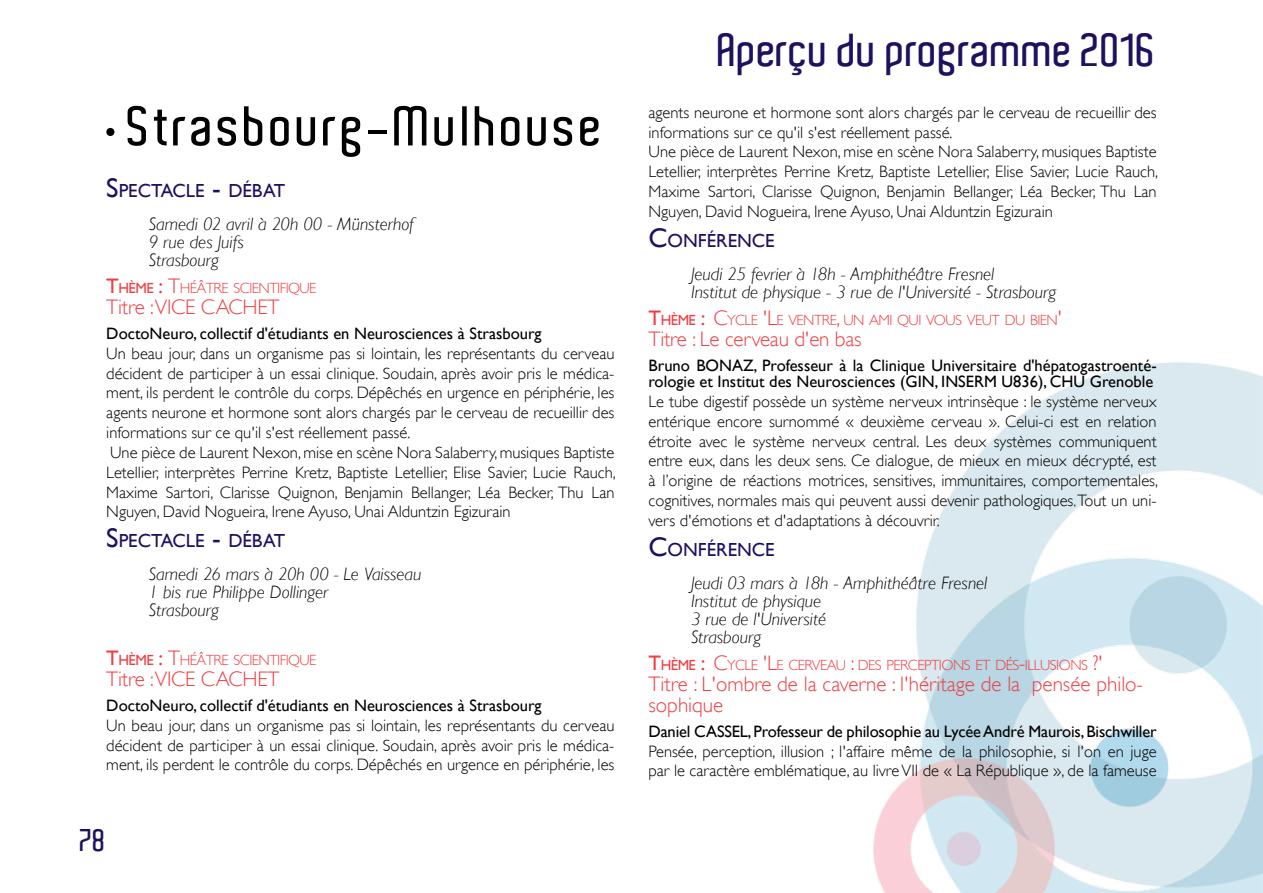
<style>
.page{position:relative;width:1263px;height:893px;background:#fff}
.page>*{position:absolute;margin:0;border:0;box-sizing:border-box;transform-origin:0 0}
.t1{font:600 54px "Aldo";letter-spacing:.05em;color:#000}
.t2{font:600 45px "Aldo";color:#1d1160}
.t3{font:600 30px "Aldo";color:#1d1160}
.t4{font:300 21px/21px "Gill Sans";color:#ef3e42}
.t5{font:18.9px "Gill Sans";color:#1d1160}
.t6{font:italic 300 18px/18px "Gill Sans";color:#000}
.t7{font:300 16.5px/19.8px "Gill Sans";color:#000}
.t8{font:16.5px/16.5px "Gill Sans";color:#000}
.t9{font:300 14.7px "Gill Sans";letter-spacing:-.035em;color:#ef3e42}
.s1{font-size:27px}
.s2{font-weight:400;font-size:21px}
.s3{font-weight:400}
.s4{font-size:21px}
</style>
<div class="page">
<img style="left:873px;top:362px;width:390px;height:531px">
<h1 class="t1" style="left:106px;top:96px;width:498px">•Strasbourg-Mulhouse</h1>
<p class="t5" style="left:106px;top:180px;width:180px"><span class="s1">S</span>PECTACLE <span class="s1">-</span> DÉBAT</p>
<p class="t6" style="left:149px;top:215px;width:266px">Samedi 02 avril à 20h 00 - Münsterhof<br>9 rue des Juifs<br>Strasbourg</p>
<p class="t9" style="left:106px;top:280px;width:212px"><span class="s2">T</span><span class="s3">HÈME</span> <span class="s2">:</span> <span class="s4">T</span>HÉÂTRE SCIENTIFIQUE</p>
<p class="t4" style="left:106px;top:296px;width:175px">Titre :VICE CACHET</p>
<p class="t8" style="left:106px;top:325px;width:437px">DoctoNeuro, collectif d'étudiants en Neurosciences à Strasbourg</p>
<p class="t7" style="left:106px;top:343px;width:511px">Un beau jour, dans un organisme pas si lointain, les représentants du cerveau décident de participer à un essai clinique. Soudain, après avoir pris le médica&shy;ment, ils perdent le contrôle du corps. Dépêchés en urgence en périphérie, les agents neurone et hormone sont alors chargés par le cerveau de recueillir des informations sur ce qu'il s'est réellement passé.<br>Une pièce de Laurent Nexon, mise en scène Nora Salaberry, musiques Baptiste Letellier, interprètes Perrine Kretz, Baptiste Letellier, Elise Savier, Lucie Rauch, Maxime Sartori, Clarisse Quignon, Benjamin Bellanger, Léa Becker, Thu Lan Nguyen, David Nogueira, Irene Ayuso, Unai Alduntzin Egizurain</p>
<p class="t5" style="left:106px;top:530px;width:180px"><span class="s1">S</span>PECTACLE <span class="s1">-</span> DÉBAT</p>
<p class="t6" style="left:149px;top:565px;width:274px">Samedi 26 mars à 20h 00 - Le Vaisseau<br>1 bis rue Philippe Dollinger<br>Strasbourg</p>
<p class="t9" style="left:106px;top:651px;width:212px"><span class="s2">T</span><span class="s3">HÈME</span> <span class="s2">:</span> <span class="s4">T</span>HÉÂTRE SCIENTIFIQUE</p>
<p class="t4" style="left:106px;top:668px;width:175px">Titre :VICE CACHET</p>
<p class="t8" style="left:106px;top:697px;width:437px">DoctoNeuro, collectif d'étudiants en Neurosciences à Strasbourg</p>
<p class="t7" style="left:106px;top:715px;width:510px;text-align:justify">Un beau jour, dans un organisme pas si lointain, les représentants du cerveau décident de participer à un essai clinique. Soudain, après avoir pris le médica&shy;ment, ils perdent le contrôle du corps. Dépêchés en urgence en périphérie, les</p>
<h3 class="t3" style="left:80px;top:823px;width:28px">78</h3>
<h2 class="t2" style="left:718px;top:24px;width:440px">Aperçu du programme 2016</h2>
<p class="t7" style="left:648px;top:102px;width:511px">agents neurone et hormone sont alors chargés par le cerveau de recueillir des informations sur ce qu'il s'est réellement passé.<br>Une pièce de Laurent Nexon, mise en scène Nora Salaberry, musiques Baptiste Letellier, interprètes Perrine Kretz, Baptiste Letellier, Elise Savier, Lucie Rauch, Maxime Sartori, Clarisse Quignon, Benjamin Bellanger, Léa Becker, Thu Lan Nguyen, David Nogueira, Irene Ayuso, Unai Alduntzin Egizurain</p>
<p class="t5" style="left:648px;top:229px;width:128px"><span class="s1">C</span>ONFÉRENCE</p>
<p class="t6" style="left:691px;top:265px;width:367px">Jeudi 25 fevrier à 18h - Amphithéâtre Fresnel<br>Institut de physique - 3 rue de l'Université - Strasbourg</p>
<p class="t9" style="left:648px;top:311px;width:415px"><span class="s2">T</span><span class="s3">HÈME</span> <span class="s2">:</span> <span class="s4">C</span>YCLE <span class="s4">'L</span>E VENTRE<span class="s4">,</span> UN AMI QUI VOUS VEUT DU BIEN <span class="s4">'</span></p>
<p class="t4" style="left:648px;top:328px;width:215px">Titre : Le cerveau d'en bas</p>
<p class="t8" style="left:648px;top:357px;width:510px">Bruno BONAZ, Professeur à la Clinique Universitaire d'hépatogastroenté&shy;rologie et Institut des Neurosciences (GIN, INSERM U836), CHU Grenoble</p>
<p class="t7" style="left:648px;top:392px;width:511px;text-align:justify">Le tube digestif possède un système nerveux intrinsèque : le système nerveux entérique encore surnommé « deuxième cerveau ». Celui-ci est en relation étroite avec le système nerveux central. Les deux systèmes communiquent entre eux, dans les deux sens. Ce dialogue, de mieux en mieux décrypté, est à l’origine de réactions motrices, sensitives, immunitaires, comportementales, cognitives, normales mais qui peuvent aussi devenir pathologiques. Tout un uni&shy;vers d'émotions et d'adaptations à découvrir.</p>
<p class="t5" style="left:648px;top:538px;width:128px"><span class="s1">C</span>ONFÉRENCE</p>
<p class="t6" style="left:691px;top:574px;width:298px">Jeudi 03 mars à 18h - Amphithéâtre Fresnel<br>Institut de physique<br>3 rue de l'Université<br>Strasbourg</p>
<p class="t9" style="left:648px;top:656px;width:456px"><span class="s2">T</span><span class="s3">HÈME</span> <span class="s2">:</span> <span class="s4">C</span>YCLE <span class="s4">'L</span>E CERVEAU <span class="s4">:</span> DES PERCEPTIONS ET DÉS<span class="s4">-</span>ILLUSIONS <span class="s4">?'</span></p>
<p class="t4" style="left:648px;top:673px;width:496px">Titre : L'ombre de la caverne : l'héritage de la pensée philo&shy;sophique</p>
<p class="t8" style="left:648px;top:723px;width:510px">Daniel CASSEL, Professeur de philosophie au Lycée André Maurois, Bischwiller</p>
<p class="t7" style="left:648px;top:741px;width:510px">Pensée, perception, illusion ; l'affaire même de la philosophie, si l'on en juge par le caractère emblématique, au livre VII de « La République », de la fameuse</p>
</div>
